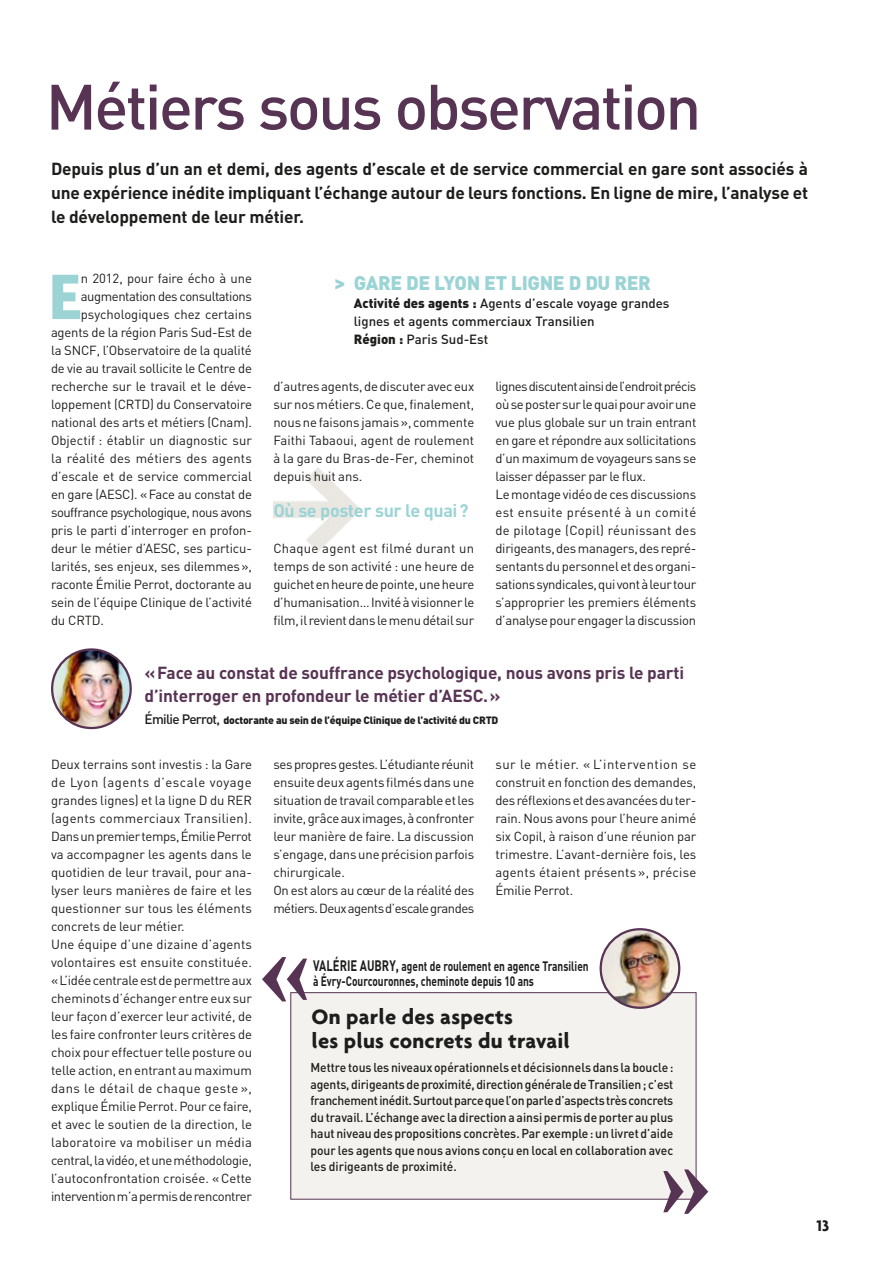
<style>
.page{position:relative;width:893px;height:1263px;background:#fff}
.page>*{position:absolute;margin:0;border:0;box-sizing:border-box;transform-origin:0 0}
.t1{font:700 69.45px "Agenda";color:#9cd4d5}
.t2{font:500 63px "DIN";letter-spacing:-.04em;color:#583454}
.t3{font:700 22.5px/24px "Agenda";letter-spacing:.01em;color:#1d1d1b}
.t4{font:900 19.5px "DIN";letter-spacing:-.02em;color:#9cd4d5}
.t5{font:700 18px "DIN";letter-spacing:-.02em;color:#9cd4d5}
.t6{font:700 17.25px/24px "DIN";letter-spacing:-.01em;color:#1d1d1b;text-align:justify}
.t7{font:700 17.25px/22.5px "DIN";letter-spacing:-.01em;color:#583454}
.t8{font:700 16.5px "Agenda";color:#1d1d1b}
.t9{font:700 13.5px/15px "DIN";color:#1d1d1b;scale:.75 1}
.t10{font:500 13.2px/18px "DIN";color:#1d1d1b}
.t11{font:13.05px/18px "DIN";letter-spacing:-.01em;color:#1d1d1b}
.t12{font:13.05px "DIN";letter-spacing:-.035em;color:#1d1d1b}
.t13{font:13.05px "DIN";letter-spacing:.015em;color:#1d1d1b}
.t14{font:500 12.75px/16.5px "DIN";color:#1d1d1b;text-align:justify;scale:.95 1}
.t15{font:900 10.5px "DIN";letter-spacing:-.02em;color:#1d1d1b}
.s1{font-weight:900}
.s2{font-weight:500;font-size:13.5px}
.s3{font-size:15px}
</style>
<div class="page">
<img style="left:273px;top:467px;width:86px;height:85px">
<img style="left:52px;top:649px;width:79px;height:79px;border-radius:50%">
<div style="left:51px;top:648px;width:81px;height:81px;border:2px solid #583454;border-radius:50%"></div>
<div style="left:291px;top:993px;width:405px;height:206px;background:#f3f2ee"></div>
<div style="left:291px;top:992px;width:405px;height:207px;border:1px solid #583454"></div>
<svg style="left:262px;top:957px;width:45px;height:44px"></svg>
<img style="left:601px;top:929px;width:78px;height:79px;border-radius:50%">
<div style="left:600px;top:928px;width:80px;height:81px;border:2px solid #583454;border-radius:50%"></div>
<svg style="left:663px;top:1169px;width:45px;height:45px"></svg>
<p class="t2" style="left:46px;top:83px;width:657px">Métiers sous observation</p>
<p class="t6" style="left:51px;top:159px;width:759px">Depuis plus d’un an et demi, des agents d’escale et de service commercial en gare sont associés à une expérience inédite impliquant l’échange autour de leurs fonctions. En ligne de mire, l’analyse et le développement de leur métier.</p>
<p class="t1" style="left:49px;top:268px;width:35px">E</p>
<p class="t11" style="left:81px;top:271px;width:173px">n 2012, pour faire écho à une</p>
<p class="t12" style="left:81px;top:292px;width:173px">augmentation des consultations</p>
<p class="t11" style="left:81px;top:307px;width:173px">psychologiques chez certains</p>
<p class="t11" style="left:51px;top:325px;width:202px">agents de la région Paris Sud-Est de</p>
<p class="t11" style="left:51px;top:343px;width:202px">la SNCF, l’Observatoire de la qualité</p>
<p class="t11" style="left:51px;top:361px;width:202px">de vie au travail sollicite le Centre de</p>
<p class="t11" style="left:51px;top:379px;width:202px">recherche sur le travail et le déve-</p>
<p class="t11" style="left:51px;top:397px;width:202px">loppement (CRTD) du Conservatoire</p>
<p class="t11" style="left:51px;top:415px;width:202px">national des arts et métiers (Cnam).</p>
<p class="t11" style="left:51px;top:433px;width:202px">Objectif : établir un diagnostic sur</p>
<p class="t13" style="left:51px;top:454px;width:202px">la réalité des métiers des agents</p>
<p class="t11" style="left:51px;top:469px;width:202px">d’escale et de service commercial</p>
<p class="t11" style="left:51px;top:487px;width:202px">en gare (AESC). « Face au constat de</p>
<p class="t12" style="left:51px;top:508px;width:202px">souffrance psychologique, nous avons</p>
<p class="t11" style="left:51px;top:523px;width:202px">pris le parti d’interroger en profon-</p>
<p class="t11" style="left:51px;top:541px;width:202px">deur le métier d’AESC, ses particu-</p>
<p class="t11" style="left:51px;top:559px;width:202px">larités, ses enjeux, ses dilemmes »,</p>
<p class="t11" style="left:51px;top:577px;width:202px">raconte Émilie Perrot, doctorante au</p>
<p class="t11" style="left:51px;top:595px;width:202px">sein de l’équipe Clinique de l’activité</p>
<p class="t11" style="left:51px;top:613px;width:55px">du CRTD.</p>
<p class="t4" style="left:335px;top:275px;width:318px">&gt; GARE DE LYON ET LIGNE D DU RER</p>
<p class="t10" style="left:354px;top:295px;width:317px"><span class="s1">Activité des agents :</span> Agents d’escale voyage grandes lignes et agents commerciaux Transilien<br><span class="s1">Région :</span> Paris Sud-Est</p>
<p class="t11" style="left:273px;top:379px;width:202px;text-align:justify">d’autres agents, de discuter avec eux sur nos métiers. Ce que, finalement, nous ne faisons jamais », commente Faithi Tabaoui, agent de roulement à la gare du Bras-de-Fer, cheminot depuis huit ans.</p>
<p class="t5" style="left:273px;top:504px;width:197px">Où se poster sur le quai ?</p>
<p class="t11" style="left:273px;top:541px;width:202px;text-align:justify">Chaque agent est filmé durant un temps de son activité : une heure de guichet en heure de pointe, une heure d’humanisation… Invité à visionner le film, il revient dans le menu détail sur</p>
<p class="t11" style="left:495px;top:379px;width:202px">lignes discutent ainsi de l’endroit précis où se poster sur le quai pour avoir une vue plus globale sur un train entrant en gare et répondre aux sollicitations d’un maximum de voyageurs sans se laisser dépasser par le flux.<br>Le montage vidéo de ces discussions est ensuite présenté à un comité de pilotage (Copil) réunissant des dirigeants, des managers, des repré&shy;sentants du personnel et des organi&shy;sations syndicales, qui vont à leur tour s’approprier les premiers éléments d’analyse pour engager la discussion</p>
<p class="t7" style="left:145px;top:664px;width:541px">« Face au constat de souffrance psychologique, nous avons pris le parti d’interroger en profondeur le métier d’AESC. »</p>
<p class="t15" style="left:145px;top:717px;width:355px"><span class="s2">Émilie Perrot,</span> doctorante au sein de l’équipe Clinique de l’activité du CRTD</p>
<p class="t11" style="left:51px;top:757px;width:203px">Deux terrains sont investis : la Gare de Lyon (agents d’escale voyage grandes lignes) et la ligne D du RER (agents commerciaux Transilien).<br>Dans un premier temps, Émilie Perrot va accompagner les agents dans le quotidien de leur travail, pour ana&shy;lyser leurs manières de faire et les questionner sur tous les éléments concrets de leur métier.<br>Une équipe d’une dizaine d’agents volontaires est ensuite constituée. « L’idée centrale est de permettre aux cheminots d’échanger entre eux sur leur façon d’exercer leur activité, de les faire confronter leurs critères de choix pour effectuer telle posture ou telle action, en entrant au maximum dans le détail de chaque geste », explique Émilie Perrot. Pour ce faire, et avec le soutien de la direction, le laboratoire va mobiliser un média central, la vidéo, et une méthodologie, l’autoconfrontation croisée. « Cette intervention m’a permis de rencontrer</p>
<p class="t11" style="left:273px;top:757px;width:202px">ses propres gestes. L’étudiante réunit ensuite deux agents filmés dans une situation de travail comparable et les invite, grâce aux images, à confronter leur manière de faire. La discussion s’engage, dans une précision parfois chirurgicale.<br>On est alors au cœur de la réalité des métiers. Deux agents d’escale grandes</p>
<p class="t11" style="left:495px;top:757px;width:202px;text-align:justify">sur le métier. « L’intervention se construit en fonction des demandes, des réflexions et des avancées du ter&shy;rain. Nous avons pour l’heure animé six Copil, à raison d’une réunion par trimestre. L’avant-dernière fois, les agents étaient présents », précise Émilie Perrot.</p>
<p class="t9" style="left:313px;top:960px;width:369px"><span class="s3">VALÉRIE AUBRY,</span> agent de roulement en agence Transilien à Évry-Courcouronnes, cheminote depuis 10 ans</p>
<p class="t3" style="left:311px;top:1006px;width:260px">On parle des aspects<br>les plus concrets du travail</p>
<p class="t14" style="left:310px;top:1061px;width:384px">Mettre tous les niveaux opérationnels et décisionnels dans la boucle : agents, dirigeants de proximité, direction générale de Transilien ; c’est franchement inédit. Surtout parce que l’on parle d’aspects très concrets du travail. L’échange avec la direction a ainsi permis de porter au plus haut niveau des propositions concrètes. Par exemple : un livret d’aide pour les agents que nous avions conçu en local en collaboration avec les dirigeants de proximité.</p>
<p class="t8" style="left:816px;top:1219px;width:14px">13</p>
</div>
